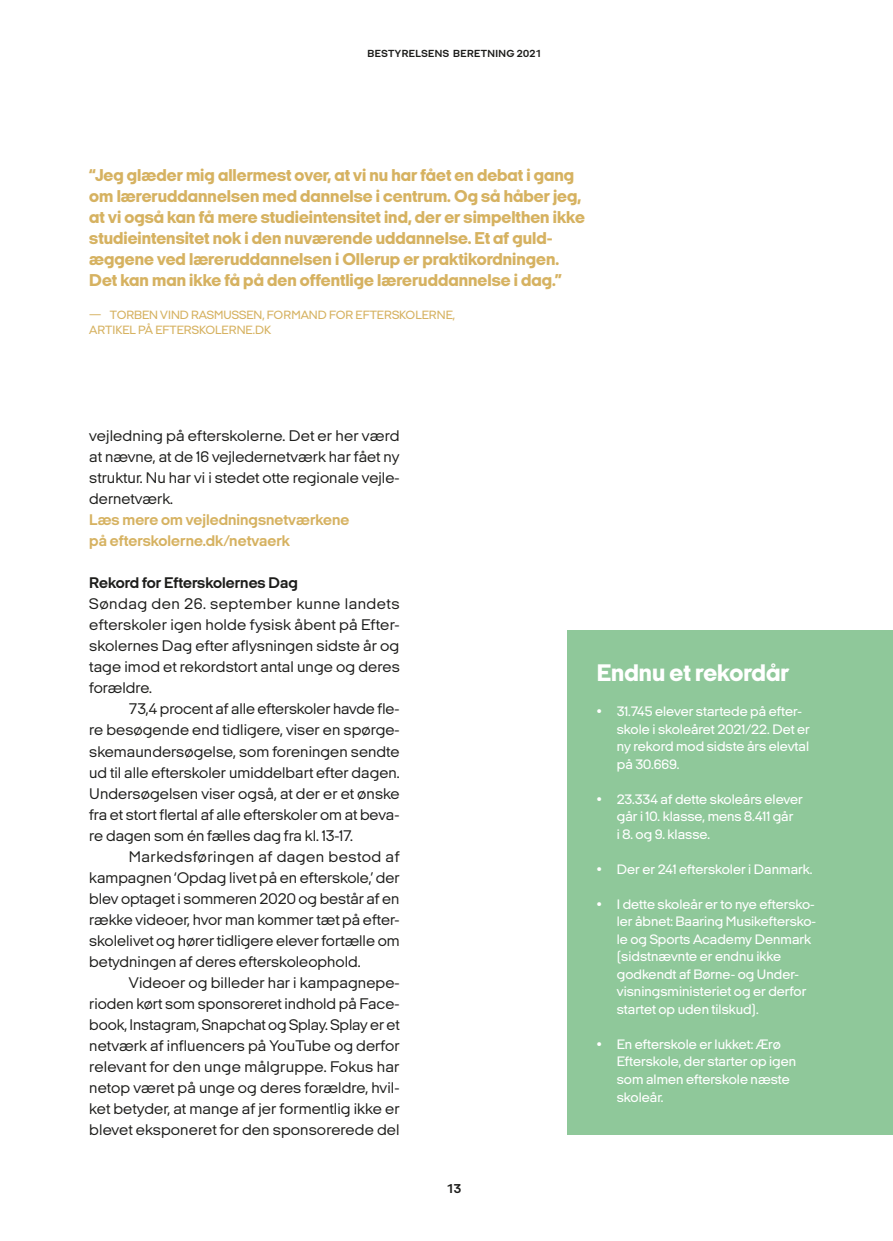
<style>
.page{position:relative;width:893px;height:1241px;background:#fff}
.page>*{position:absolute;margin:0;border:0;box-sizing:border-box;transform-origin:0 0}
.t1{font:800 24.5px "Italian Plate No 2 Expanded";color:#fff}
.t2{font:800 17.5px/21px "Italian Plate No 2 Expanded";color:#d6b261}
.t3{font:15.75px/21px "Italian Plate No 2 Expanded";color:#1d1d1b;text-align:justify}
.t4{font:700 15.75px/21px "Italian Plate No 2 Expanded";color:#d6b261}
.t5{font:700 15.75px "Italian Plate No 2 Expanded";color:#1d1d1b}
.t6{font:500 14px/17.5px "Italian Plate No 2 Expanded";color:#fff}
.t7{font:700 13.12px "Italian Plate No 2 Expanded";color:#1d1d1b}
.t8{font:500 12.25px/15.8px "Italian Plate No 2 Expanded";color:#d6b261}
.t9{font:700 10.5px "Italian Plate No 2 Expanded";letter-spacing:.045em;color:#1d1d1b}
</style>
<div class="page">
<div style="left:567px;top:630px;width:326px;height:504px;background:#8fc89a"></div>
<p class="t9" style="left:367px;top:48px;width:176px">BESTYRELSENS BERETNING 2021</p>
<p class="t2" style="left:89px;top:165px;width:497px">“Jeg glæder mig allermest over, at vi nu har fået en debat i gang om læreruddannelsen med dannelse i centrum. Og så håber jeg, at vi også kan få mere studieintensitet ind, der er simpelthen ikke studieintensitet nok i den nuværende uddannelse. Et af guld&shy;æggene ved læreruddannelsen i Ollerup er praktikordningen.<br>Det kan man ikke få på den offentlige læreruddannelse i dag.”</p>
<p class="t8" style="left:89px;top:306px;width:367px">— TORBEN VIND RASMUSSEN, FORMAND FOR EFTERSKOLERNE,<br>ARTIKEL PÅ EFTERSKOLERNE.DK</p>
<p class="t3" style="left:89px;top:425px;width:312px">vejledning på efterskolerne. Det er her værd at nævne, at de 16 vejledernetværk har fået ny struktur. Nu har vi i stedet otte regionale vejle&shy;dernetværk.</p>
<p class="t4" style="left:89px;top:509px;width:262px">Læs mere om vejledningsnetværkene på efterskolerne.dk/netvaerk</p>
<p class="t5" style="left:89px;top:574px;width:210px">Rekord for Efterskolernes Dag</p>
<p class="t3" style="left:89px;top:593px;width:312px">Søndag den 26. september kunne landets efterskoler igen holde fysisk åbent på Efter&shy;skolernes Dag efter aflysningen sidste år og tage imod et rekordstort antal unge og deres forældre.</p>
<p class="t3" style="left:89px;top:698px;width:312px;text-indent:40px">73,4 procent af alle efterskoler havde fle&shy;re besøgende end tidligere, viser en spørge&shy;skemaundersøgelse, som foreningen sendte ud til alle efterskoler umiddelbart efter dagen.<br>Undersøgelsen viser også, at der er et ønske fra et stort flertal af alle efterskoler om at beva&shy;re dagen som én fælles dag fra kl. 13-17.</p>
<p class="t3" style="left:89px;top:845px;width:312px;text-indent:40px">Markedsføringen af dagen bestod af kampagnen ‘Opdag livet på en efterskole,’ der blev optaget i sommeren 2020 og består af en række videoer, hvor man kommer tæt på efter&shy;skolelivet og hører tidligere elever fortælle om betydningen af deres efterskoleophold.</p>
<p class="t3" style="left:89px;top:971px;width:312px;text-indent:40px">Videoer og billeder har i kampagnepe&shy;rioden kørt som sponsoreret indhold på Face&shy;book, Instagram, Snapchat og Splay. Splay er et netværk af influencers på YouTube og derfor relevant for den unge målgruppe. Fokus har netop været på unge og deres forældre, hvil&shy;ket betyder, at mange af jer formentlig ikke er blevet eksponeret for den sponsorerede del</p>
<p class="t7" style="left:446px;top:1181px;width:16px">13</p>
<h1 class="t1" style="left:597px;top:659px;width:194px">Endnu et rekordår</h1>
<p class="t6" style="left:617px;top:702px;width:195px;text-indent:-20px">• 31.745 elever startede på efter&shy;skole i skoleåret 2021/22. Det er ny rekord mod sidste års elevtal på 30.669.</p>
<p class="t6" style="left:617px;top:790px;width:188px;text-indent:-20px">• 23.334 af dette skoleårs elever går i 10. klasse, mens 8.411 går<br>i 8. og 9. klasse.</p>
<p class="t6" style="left:597px;top:860px;width:217px">• Der er 241 efterskoler i Danmark.</p>
<p class="t6" style="left:617px;top:895px;width:201px;text-indent:-20px">• I dette skoleår er to nye eftersko&shy;ler åbnet: Baaring Musikeftersko&shy;le og Sports Academy Denmark (sidstnævnte er endnu ikke godkendt af Børne- og Under&shy;visningsministeriet og er derfor startet op uden tilskud).</p>
<p class="t6" style="left:617px;top:1035px;width:181px;text-indent:-20px">• En efterskole er lukket: Ærø<br>Efterskole, der starter op igen som almen efterskole næste skoleår.</p>
</div>
